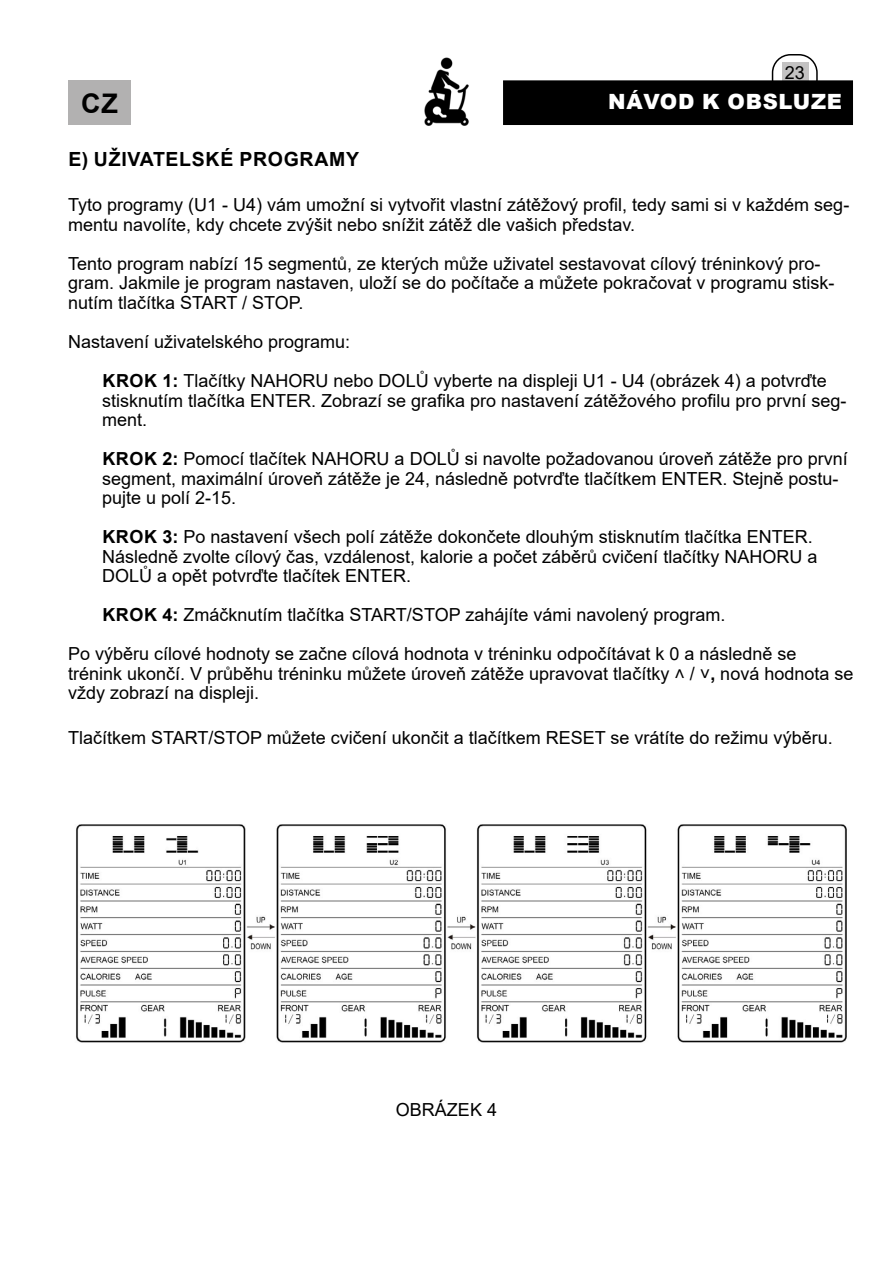
<style>
.page{position:relative;width:893px;height:1263px;background:#fff}
.page>*{position:absolute;margin:0;border:0;box-sizing:border-box;transform-origin:0 0}
.t1{font:700 27px "Arial";color:#000}
.t2{font:900 21px "Arial";letter-spacing:.035em;color:#fff}
.t3{font:700 19.5px "Arial";letter-spacing:.035em;color:#000}
.t4{font:18px/19.5px "Arial";color:#000}
.s1{font-weight:700}
</style>
<div class="page">
<div style="left:782px;top:62px;width:26px;height:21px;background:#c3c2c2"></div>
<div style="left:504px;top:81px;width:348px;height:43px;background:#000"></div>
<div style="left:503px;top:80px;width:350px;height:45px;border:2px solid #000"></div>
<div style="left:772px;top:54px;width:46px;height:45px;border:2px solid #000;border-radius:18px"></div>
<div style="left:68px;top:80px;width:63px;height:45px;background:#b2b1b1"></div>
<img style="left:424px;top:57px;width:45px;height:68px">
<img style="left:76px;top:824px;width:771px;height:219px">
<p class="t4" style="left:785px;top:62px;width:22px">23</p>
<h1 class="t1" style="left:81px;top:84px;width:38px">CZ</h1>
<p class="t2" style="left:608px;top:87px;width:235px">NÁVOD K OBSLUZE</p>
<p class="t3" style="left:68px;top:146px;width:292px">E) UŽIVATELSKÉ PROGRAMY</p>
<p class="t4" style="left:68px;top:195px;width:783px">Tyto programy (U1 - U4) vám umožní si vytvořit vlastní zátěžový profil, tedy sami si v každém seg&shy;mentu navolíte, kdy chcete zvýšit nebo snížit zátěž dle vašich představ.</p>
<p class="t4" style="left:68px;top:254px;width:768px">Tento program nabízí 15 segmentů, ze kterých může uživatel sestavovat cílový tréninkový pro&shy;gram. Jakmile je program nastaven, uloží se do počítače a můžete pokračovat v programu stisk&shy;nutím tlačítka START / STOP.</p>
<p class="t4" style="left:102px;top:322px;width:726px;line-height:39px;text-indent:-34px">Nastavení uživatelského programu:<br><span class="s1">KROK 1:</span> Tlačítky NAHORU nebo DOLŮ vyberte na displeji U1 - U4 (obrázek 4) a potvrďte</p>
<p class="t4" style="left:102px;top:390px;width:746px">stisknutím tlačítka ENTER. Zobrazí se grafika pro nastavení zátěžového profilu pro první seg&shy;ment.</p>
<p class="t4" style="left:102px;top:449px;width:747px"><span class="s1">KROK 2:</span> Pomocí tlačítek NAHORU a DOLŮ si navolte požadovanou úroveň zátěže pro první segment, maximální úroveň zátěže je 24, následně potvrďte tlačítkem ENTER. Stejně postu&shy;pujte u polí 2-15.</p>
<p class="t4" style="left:102px;top:527px;width:717px"><span class="s1">KROK 3:</span> Po nastavení všech polí zátěže dokončete dlouhým stisknutím tlačítka ENTER.<br>Následně zvolte cílový čas, vzdálenost, kalorie a počet záběrů cvičení tlačítky NAHORU a<br>DOLŮ a opět potvrďte tlačítek ENTER.</p>
<p class="t4" style="left:68px;top:595px;width:730px;line-height:39px;text-indent:34px"><span class="s1">KROK 4:</span> Zmáčknutím tlačítka START/STOP zahájíte vámi navolený program.<br>Po výběru cílové hodnoty se začne cílová hodnota v tréninku odpočítávat k 0 a následně se</p>
<p class="t4" style="left:68px;top:663px;width:787px">trénink ukončí. V průběhu tréninku můžete úroveň zátěže upravovat tlačítky ˄ / ˅<span class="s1">,</span> nová hodnota se vždy zobrazí na displeji.</p>
<p class="t4" style="left:68px;top:728px;width:766px">Tlačítkem START/STOP můžete cvičení ukončit a tlačítkem RESET se vrátíte do režimu výběru.</p>
<p class="t4" style="left:396px;top:1099px;width:103px">OBRÁZEK 4</p>
</div>
